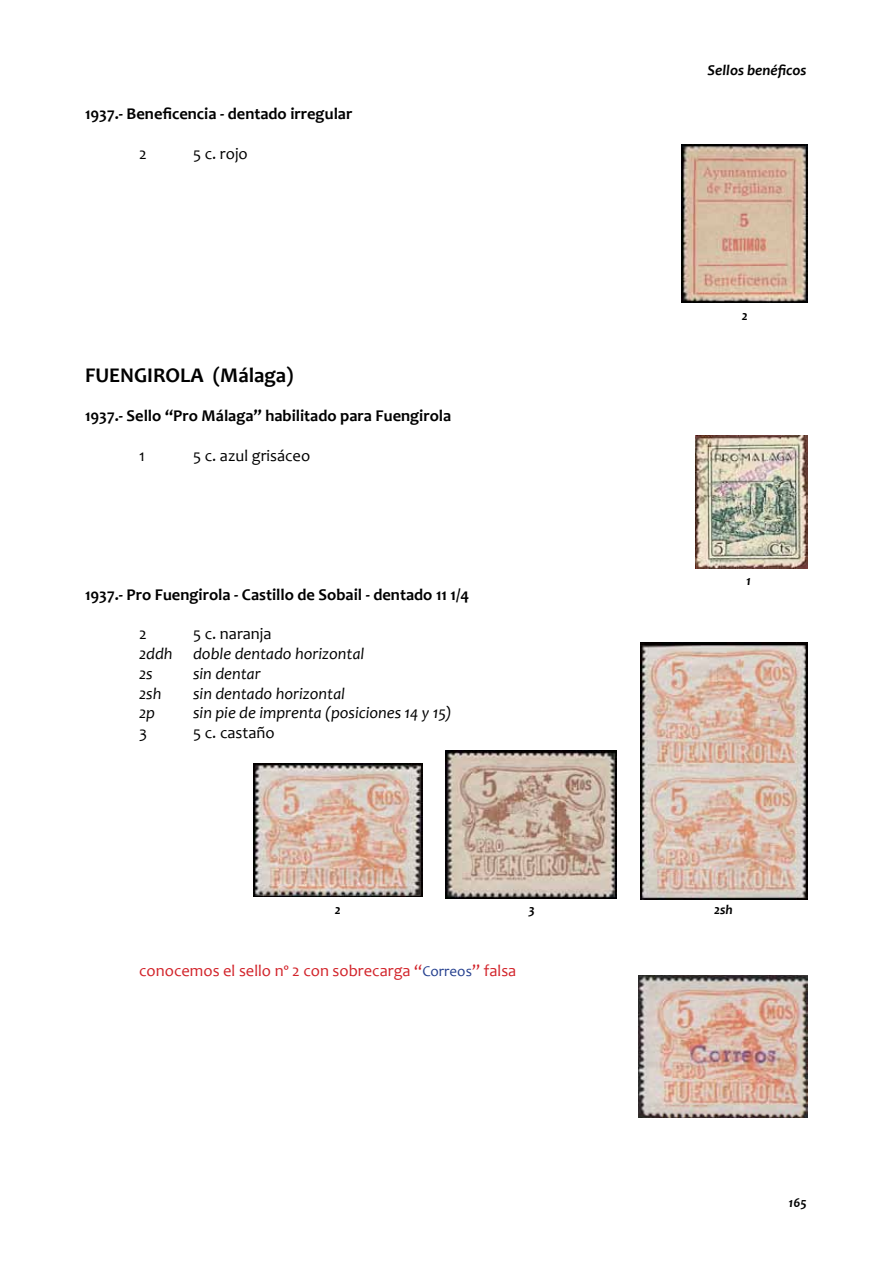
<style>
.page{position:relative;width:893px;height:1263px;background:#fff}
.page>*{position:absolute;margin:0;border:0;box-sizing:border-box;transform-origin:0 0}
.t1{font:700 21px "Candara";color:#000}
.t2{font:700 16.5px "Candara";color:#000}
.t3{font:italic 16.5px/19.8px "Candara";color:#000}
.t4{font:16.5px "Candara";color:#000}
.t5{font:16.5px "Candara";color:#d2232a}
.t6{font:italic 700 15px "Candara";color:#000}
.t7{font:italic 700 13.5px "Candara";color:#000}
.s1{font-size:15px;color:#25408f}
</style>
<div class="page">
<img style="left:682px;top:145px;width:126px;height:157px">
<img style="left:695px;top:435px;width:113px;height:133px">
<img style="left:253px;top:764px;width:170px;height:133px">
<img style="left:445px;top:750px;width:171px;height:148px">
<img style="left:640px;top:642px;width:168px;height:258px">
<img style="left:639px;top:975px;width:169px;height:142px">
<p class="t2" style="left:85px;top:103px;width:269px">1937.- Beneficencia - dentado irregular</p>
<p class="t4" style="left:139px;top:143px;width:9px">2</p>
<p class="t4" style="left:193px;top:143px;width:56px">5 c. rojo</p>
<p class="t1" style="left:85px;top:362px;width:210px">FUENGIROLA (Málaga)</p>
<p class="t2" style="left:85px;top:406px;width:368px">1937.- Sello “Pro Málaga” habilitado para Fuengirola</p>
<p class="t4" style="left:139px;top:445px;width:7px">1</p>
<p class="t4" style="left:193px;top:445px;width:119px">5 c. azul grisáceo</p>
<p class="t2" style="left:85px;top:584px;width:386px">1937.- Pro Fuengirola - Castillo de Sobail - dentado 11 1/4</p>
<p class="t4" style="left:139px;top:623px;width:9px">2</p>
<p class="t4" style="left:193px;top:623px;width:80px">5 c. naranja</p>
<p class="t3" style="left:139px;top:644px;width:227px">2ddh doble dentado horizontal<br>2s</p>
<p class="t3" style="left:193px;top:663px;width:69px">sin dentar</p>
<p class="t3" style="left:139px;top:683px;width:24px">2sh</p>
<p class="t3" style="left:193px;top:683px;width:153px">sin dentado horizontal</p>
<p class="t3" style="left:139px;top:703px;width:17px">2p</p>
<p class="t3" style="left:193px;top:703px;width:260px">sin pie de imprenta (posiciones 14 y 15)</p>
<p class="t4" style="left:139px;top:722px;width:10px">3</p>
<p class="t4" style="left:193px;top:722px;width:83px">5 c. castaño</p>
<p class="t6" style="left:708px;top:60px;width:100px">Sellos benéficos</p>
<p class="t7" style="left:742px;top:307px;width:8px">2</p>
<p class="t7" style="left:746px;top:572px;width:6px">1</p>
<p class="t7" style="left:335px;top:901px;width:8px">2</p>
<p class="t7" style="left:528px;top:901px;width:8px">3</p>
<p class="t7" style="left:714px;top:901px;width:20px">2sh</p>
<p class="t5" style="left:139px;top:960px;width:379px">conocemos el sello nº 2 con sobrecarga “<span class="s1">Correos</span>” falsa</p>
<p class="t7" style="left:788px;top:1194px;width:20px">165</p>
</div>
